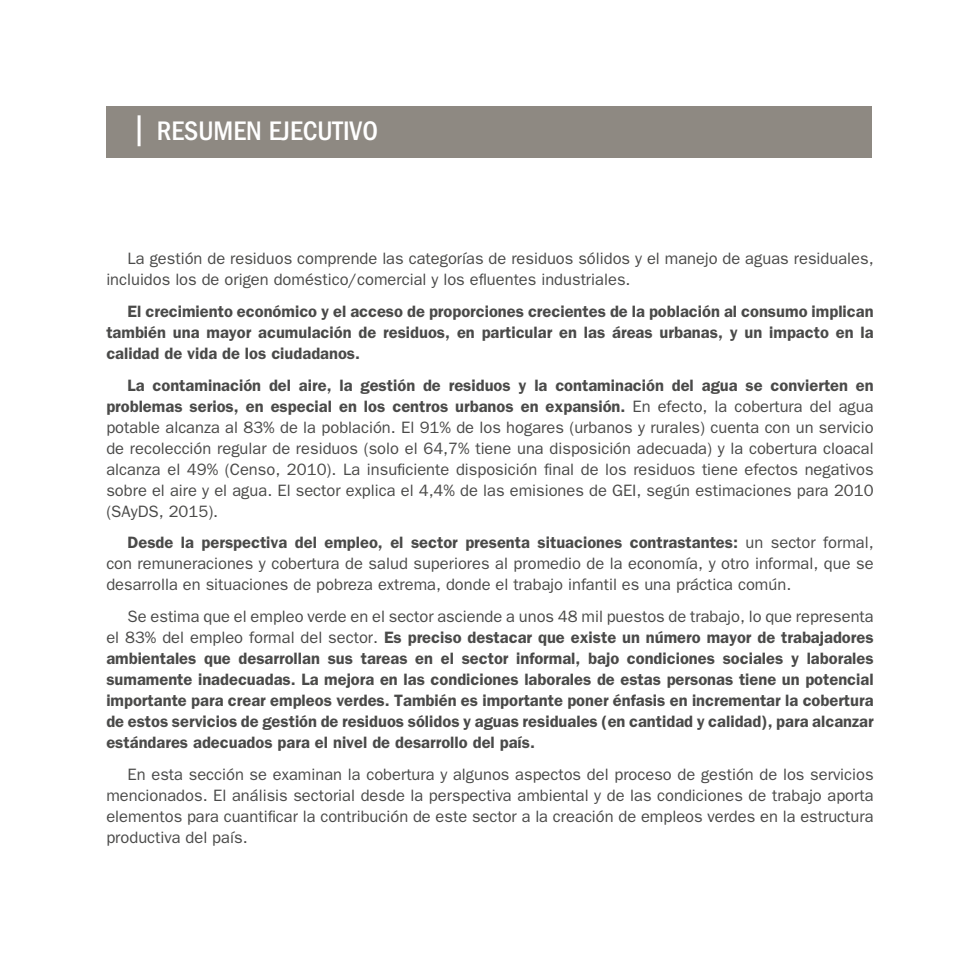
<style>
.page{position:relative;width:957px;height:957px;background:#fff}
.page>*{position:absolute;margin:0;border:0;box-sizing:border-box;transform-origin:0 0}
.t1{font:500 condensed 27.75px "ITC Franklin Gothic Std";color:#fff}
.t2{font:16.5px/21px "ITC Franklin Gothic Std";color:#4a4a49;text-align:justify}
.t3{font:600 16.5px/21px "ITC Franklin Gothic Std";color:#4a4a49;text-align:justify}
.s1{font-weight:600}
.s2{font-weight:400}
</style>
<div class="page">
<div style="left:106px;top:106px;width:766px;height:51px;background:#8e8982"></div>
<hr style="left:138px;top:115px;width:3px;height:31px;background:#fff">
<h1 class="t1" style="left:157px;top:115px;width:223px">RESUMEN EJECUTIVO</h1>
<p class="t2" style="left:106px;top:248px;width:769px;text-indent:21px">La gestión de residuos comprende las categorías de residuos sólidos y el manejo de aguas residuales, incluidos los de origen doméstico/comercial y los efluentes industriales.</p>
<p class="t3" style="left:106px;top:301px;width:769px;text-indent:21px">El crecimiento económico y el acceso de proporciones crecientes de la población al consumo implican también una mayor acumulación de residuos, en particular en las áreas urbanas, y un impacto en la calidad de vida de los ciudadanos.</p>
<p class="t2" style="left:106px;top:375px;width:769px;text-indent:21px"><span class="s1">La contaminación del aire, la gestión de residuos y la contaminación del agua se convierten en problemas serios, en especial en los centros urbanos en expansión.</span> En efecto, la cobertura del agua potable alcanza al 83% de la población. El 91% de los hogares (urbanos y rurales) cuenta con un servicio de recolección regular de residuos (solo el 64,7% tiene una disposición adecuada) y la cobertura cloacal alcanza el 49% (Censo, 2010). La insuficiente disposición final de los residuos tiene efectos negativos sobre el aire y el agua. El sector explica el 4,4% de las emisiones de GEI, según estimaciones para 2010 (SAyDS, 2015).</p>
<p class="t2" style="left:106px;top:532px;width:769px;text-indent:21px"><span class="s1">Desde la perspectiva del empleo, el sector presenta situaciones contrastantes:</span> un sector formal, con remuneraciones y cobertura de salud superiores al promedio de la economía, y otro informal, que se desarrolla en situaciones de pobreza extrema, donde el trabajo infantil es una práctica común.</p>
<p class="t3" style="left:106px;top:606px;width:769px;text-indent:21px"><span class="s2">Se estima que el empleo verde en el sector asciende a unos 48 mil puestos de trabajo, lo que representa el 83% del empleo formal del sector.</span> Es preciso destacar que existe un número mayor de trabajadores ambientales que desarrollan sus tareas en el sector informal, bajo condiciones sociales y laborales sumamente inadecuadas. La mejora en las condiciones laborales de estas personas tiene un potencial importante para crear empleos verdes. También es importante poner énfasis en incrementar la cobertura de estos servicios de gestión de residuos sólidos y aguas residuales (en cantidad y calidad), para alcanzar estándares adecuados para el nivel de desarrollo del país.</p>
<p class="t2" style="left:106px;top:764px;width:769px;text-indent:21px">En esta sección se examinan la cobertura y algunos aspectos del proceso de gestión de los servicios mencionados. El análisis sectorial desde la perspectiva ambiental y de las condiciones de trabajo aporta elementos para cuantificar la contribución de este sector a la creación de empleos verdes en la estructura productiva del país.</p>
</div>
